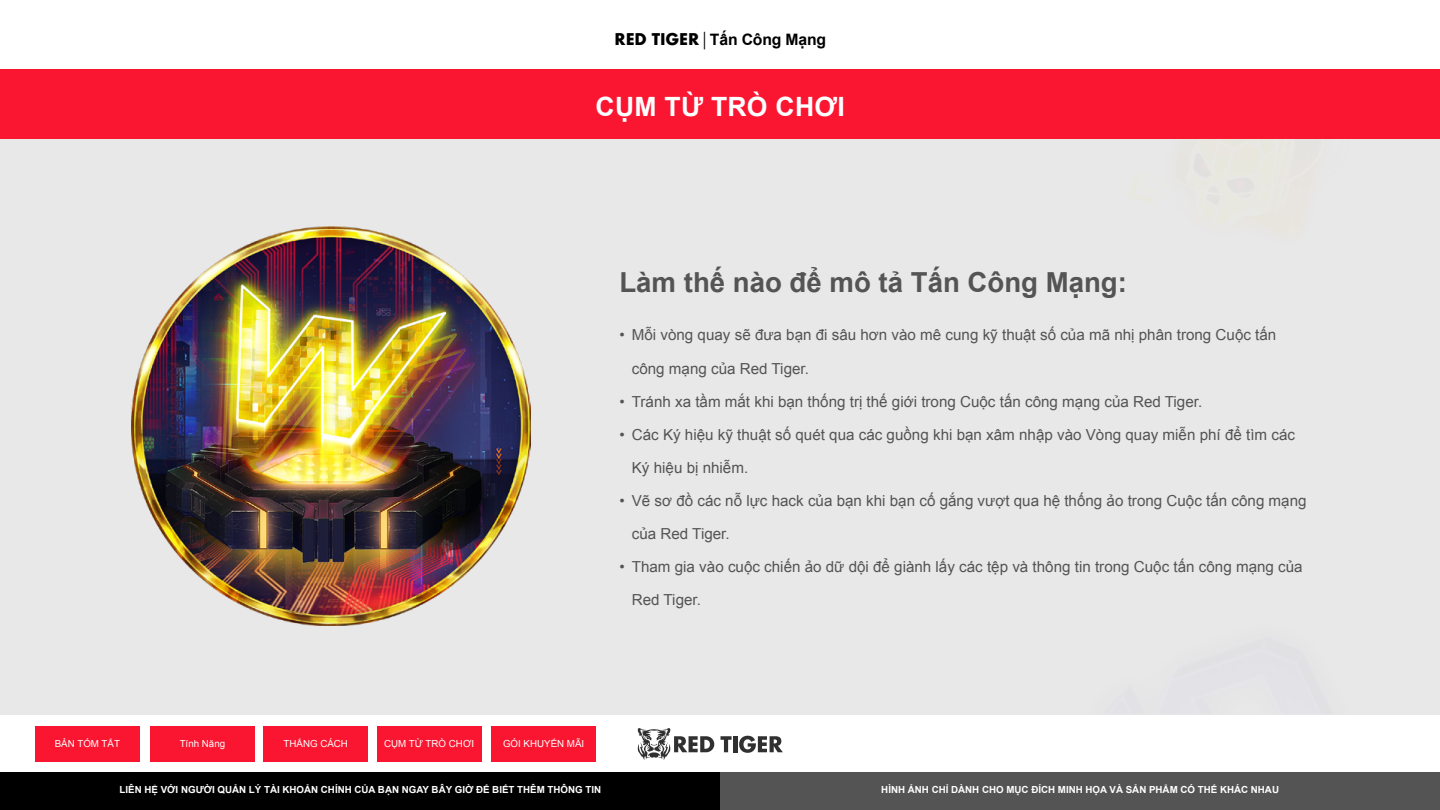
<style>
.page{position:relative;width:1440px;height:810px;background:#fff}
.page>*{position:absolute;margin:0;border:0;box-sizing:border-box;transform-origin:0 0}
.t1{font:700 27.6px "Arial";color:#545454}
.t2{font:700 26.55px "Arial";letter-spacing:.01em;color:#fff}
.t3{font:700 15.75px "Arial";letter-spacing:-.01em;color:#000}
.t4{font:15.15px/33.2px "Arial";color:#545454}
.t5{font:700 9.75px "Arial";color:#fff}
.t6{font:9.75px "Arial";color:#fff}
.s1{font-family:"Futura"}
.s2{font-family:"Noto Sans CJ Ktc";font-weight:400}
</style>
<div class="page">
<div style="left:0;top:70px;width:1440px;height:644px;background:#e8e8e8"></div>
<div style="left:0;top:69px;width:1440px;height:69px;background:#fa1631"></div>
<div style="left:35px;top:726px;width:105px;height:35px;background:#fa1631"></div>
<div style="left:150px;top:726px;width:105px;height:35px;background:#fa1631"></div>
<div style="left:263px;top:726px;width:105px;height:35px;background:#fa1631"></div>
<div style="left:377px;top:726px;width:105px;height:35px;background:#fa1631"></div>
<div style="left:491px;top:726px;width:105px;height:35px;background:#fa1631"></div>
<img style="left:131px;top:227px;width:399px;height:399px">
<img style="left:1113px;top:138px;width:241px;height:57px">
<svg style="left:638px;top:728px;width:76px;height:32px"></svg>
<svg style="left:721px;top:736px;width:11px;height:16px"></svg>
<hr style="left:733px;top:736px;width:4px;height:16px;background:#303030">
<svg style="left:739px;top:736px;width:44px;height:17px"></svg>
<div style="left:0;top:772px;width:720px;height:38px;background:#000"></div>
<div style="left:720px;top:772px;width:720px;height:38px;background:#545454"></div>
<p class="t3" style="left:615px;top:29px;width:213px"><span class="s1">RED TIGER</span> <span class="s2">|</span> Tấn Công Mạng</p>
<h2 class="t2" style="left:596px;top:89px;width:251px">CỤM TỪ TRÒ CHƠI</h2>
<h1 class="t1" style="left:619px;top:264px;width:509px">Làm thế nào để mô tả Tấn Công Mạng:</h1>
<p class="t4" style="left:632px;top:319px;width:646px;text-indent:-12px">• Mỗi vòng quay sẽ đưa bạn đi sâu hơn vào mê cung kỹ thuật số của mã nhị phân trong Cuộc tấn công mạng của Red Tiger.</p>
<p class="t4" style="left:619px;top:385px;width:584px">• Tránh xa tầm mắt khi bạn thống trị thế giới trong Cuộc tấn công mạng của Red Tiger.</p>
<p class="t4" style="left:632px;top:418px;width:665px;text-indent:-12px">• Các Ký hiệu kỹ thuật số quét qua các guồng khi bạn xâm nhập vào Vòng quay miễn phí để tìm các<br>Ký hiệu bị nhiễm.</p>
<p class="t4" style="left:632px;top:484px;width:676px;text-indent:-12px">• Vẽ sơ đồ các nỗ lực hack của bạn khi bạn cố gắng vượt qua hệ thống ảo trong Cuộc tấn công mạng của Red Tiger.</p>
<p class="t4" style="left:632px;top:551px;width:672px;text-indent:-12px">• Tham gia vào cuộc chiến ảo dữ dội để giành lấy các tệp và thông tin trong Cuộc tấn công mạng của<br>Red Tiger.</p>
<p class="t6" style="left:55px;top:737px;width:67px">BẢN TÓM TẮT</p>
<p class="t6" style="left:180px;top:737px;width:47px">Tính Năng</p>
<p class="t6" style="left:284px;top:737px;width:66px">THẮNG CÁCH</p>
<p class="t6" style="left:384px;top:737px;width:91px">CỤM TỪ TRÒ CHƠI</p>
<p class="t6" style="left:503px;top:737px;width:83px">GÓI KHUYẾN MÃI</p>
<p class="t5" style="left:120px;top:783px;width:483px">LIÊN HỆ VỚI NGƯỜI QUẢN LÝ TÀI KHOẢN CHÍNH CỦA BẠN NGAY BÂY GIỜ ĐỂ BIẾT THÊM THÔNG TIN</p>
<p class="t5" style="left:881px;top:783px;width:399px">HÌNH ẢNH CHỈ DÀNH CHO MỤC ĐÍCH MINH HỌA VÀ SẢN PHẨM CÓ THỂ KHÁC NHAU</p>
</div>
